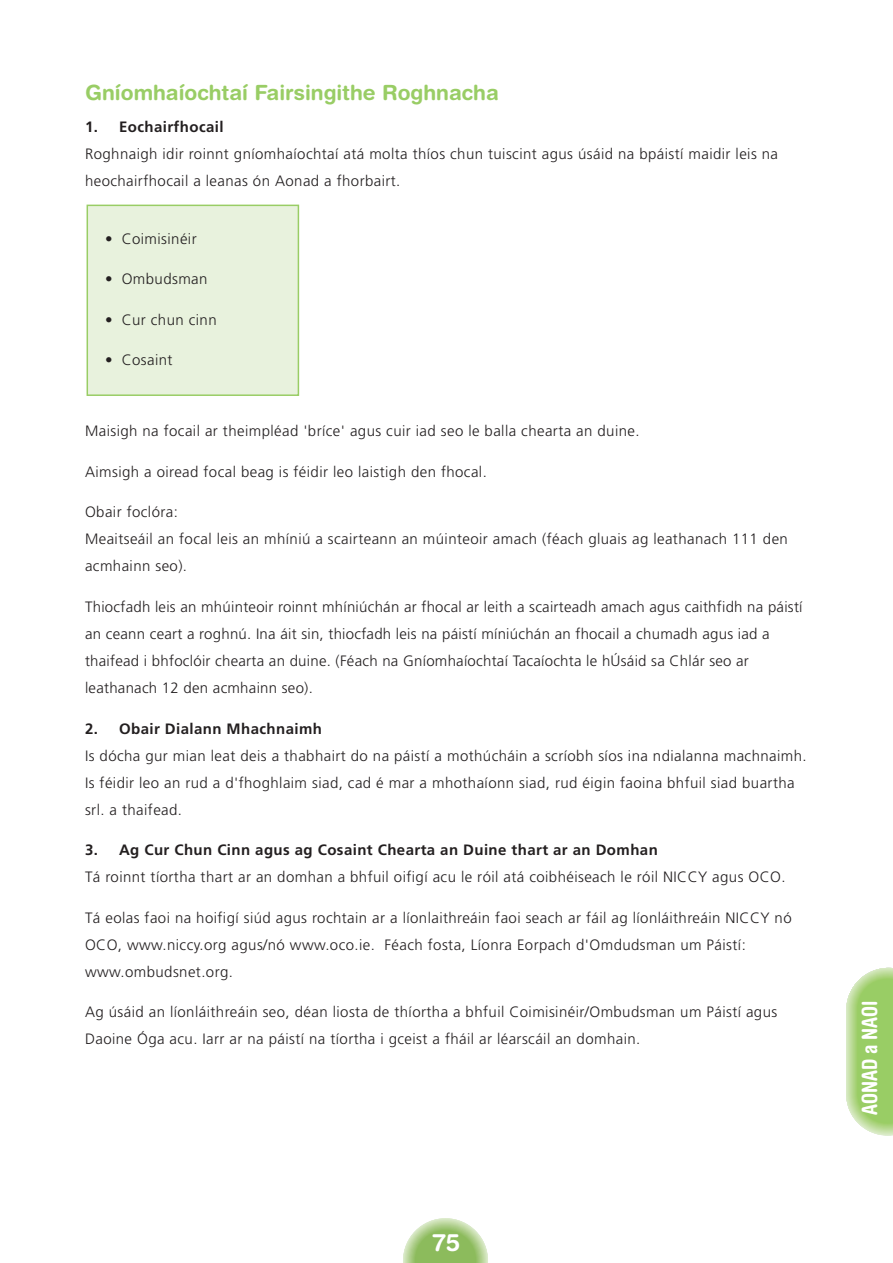
<style>
.page{position:relative;width:893px;height:1263px;background:#fff}
.page>*{position:absolute;margin:0;border:0;box-sizing:border-box;transform-origin:0 0}
.t1{font:700 24px "Helvetica Rounded";color:#fff}
.t2{font:700 21px "Helvetica Rounded";color:#99cd65}
.t3{font:700 condensed 21px "Helvetica Rounded";color:#fff}
.t4{font:300 15px/27px "Frutiger";letter-spacing:.03em;color:#231f20}
.t5{font:700 15px "Frutiger";letter-spacing:.03em;color:#231f20}
</style>
<div class="page">
<svg style="left:403px;top:1218px;width:85px;height:45px"></svg>
<div style="left:88px;top:206px;width:210px;height:188px;background:#e8f2dd"></div>
<div style="left:87px;top:205px;width:212px;height:191px;border:2px solid #99cd65"></div>
<svg style="left:846px;top:968px;width:47px;height:167px;background:#add682"></svg>
<h2 class="t2" style="left:85px;top:85px;width:415px">Gníomhaíochtaí Fairsingithe Roghnacha</h2>
<p class="t5" style="left:85px;top:121px;width:140px">1. Eochairfhocail</p>
<p class="t4" style="left:85px;top:142px;width:694px">Roghnaigh idir roinnt gníomhaíochtaí atá molta thíos chun tuiscint agus úsáid na bpáistí maidir leis na heochairfhocail a leanas ón Aonad a fhorbairt.</p>
<p class="t4" style="left:105px;top:226px;width:93px">• Coimisinéir</p>
<p class="t4" style="left:105px;top:266px;width:104px">• Ombudsman</p>
<p class="t4" style="left:105px;top:307px;width:113px">• Cur chun cinn</p>
<p class="t4" style="left:105px;top:347px;width:69px">• Cosaint</p>
<p class="t4" style="left:85px;top:419px;width:556px">Maisigh na focail ar theimpléad 'bríce' agus cuir iad seo le balla chearta an duine.</p>
<p class="t4" style="left:85px;top:459px;width:403px">Aimsigh a oiread focal beag is féidir leo laistigh den fhocal.</p>
<p class="t4" style="left:85px;top:500px;width:704px">Obair foclóra:<br>Meaitseáil an focal leis an mhíniú a scairteann an múinteoir amach (féach gluais ag leathanach 111 den acmhainn seo).</p>
<p class="t4" style="left:85px;top:594px;width:719px">Thiocfadh leis an mhúinteoir roinnt mhíniúchán ar fhocal ar leith a scairteadh amach agus caithfidh na páistí an ceann ceart a roghnú. Ina áit sin, thiocfadh leis na páistí míniúchán an fhocail a chumadh agus iad a thaifead i bhfoclóir chearta an duine. (Féach na Gníomhaíochtaí Tacaíochta le hÚsáid sa Chlár seo ar leathanach 12 den acmhainn seo).</p>
<p class="t5" style="left:85px;top:722px;width:238px">2. Obair Dialann Mhachnaimh</p>
<p class="t4" style="left:85px;top:743px;width:723px">Is dócha gur mian leat deis a thabhairt do na páistí a mothúcháin a scríobh síos ina ndialanna machnaimh.<br>Is féidir leo an rud a d'fhoghlaim siad, cad é mar a mhothaíonn siad, rud éigin faoina bhfuil siad buartha srl. a thaifead.</p>
<p class="t5" style="left:85px;top:844px;width:574px">3. Ag Cur Chun Cinn agus ag Cosaint Chearta an Duine thart ar an Domhan</p>
<p class="t4" style="left:85px;top:864px;width:702px">Tá roinnt tíortha thart ar an domhan a bhfuil oifigí acu le róil atá coibhéiseach le róil NICCY agus OCO.</p>
<p class="t4" style="left:85px;top:905px;width:708px">Tá eolas faoi na hoifigí siúd agus rochtain ar a líonlaithreáin faoi seach ar fáil ag líonláithreáin NICCY nó<br>OCO, www.niccy.org agus/nó www.oco.ie. Féach fosta, Líonra Eorpach d'Omdudsman um Páistí: www.ombudsnet.org.</p>
<p class="t4" style="left:85px;top:999px;width:694px">Ag úsáid an líonláithreáin seo, déan liosta de thíortha a bhfuil Coimisinéir/Ombudsman um Páistí agus<br>Daoine Óga acu. Iarr ar na páistí na tíortha i gceist a fháil ar léarscáil an domhain.</p>
<h1 class="t1" style="left:432px;top:1233px;width:30px">75</h1>
<h2 class="t3" style="left:862px;top:1115px;width:116px;rotate:-90deg">AONAD a NAOI</h2>
</div>
